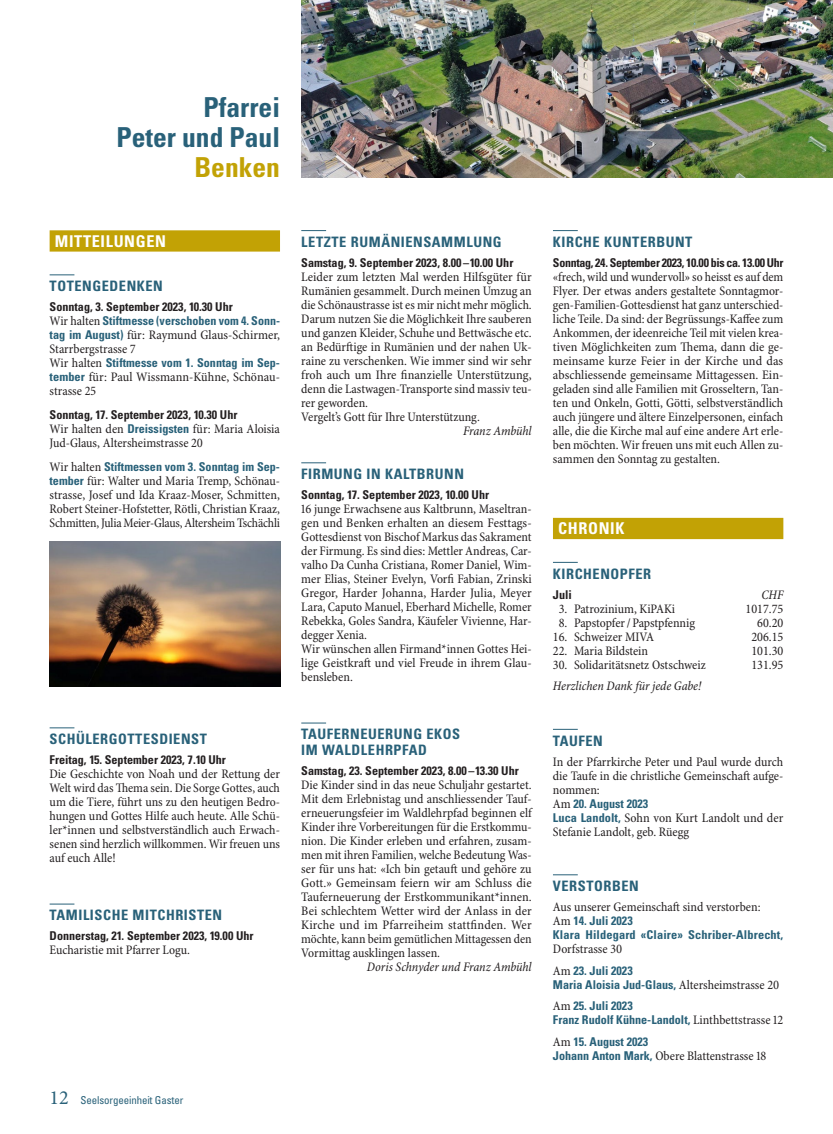
<style>
.page{position:relative;width:833px;height:1134px;background:#fff}
.page>*{position:absolute;margin:0;border:0;box-sizing:border-box;transform-origin:0 0}
.t1{font:700 condensed 27.5px/30px "Univers LT Std";color:#296179;text-align:right}
.t2{font:700 condensed 27.5px "Univers LT Std";color:#c2a205}
.t3{font:700 condensed 16.25px "Univers LT Std";letter-spacing:.04em;color:#fff}
.t4{font:700 condensed 14.38px/16px "Univers LT Std";letter-spacing:.04em;color:#296179}
.t5{font:condensed 13.12px/14px "Minion Pro";color:#231f20}
.t6{font:italic condensed 13.12px "Minion Pro";letter-spacing:-.005em;color:#231f20}
.t7{font:700 condensed 12.12px/14px "Univers LT Std";color:#231f20}
.t8{font:700 condensed 12.12px/14px "Univers LT Std";color:#296179}
.t9{font:700 condensed 12.12px "Univers LT Std";letter-spacing:-.025em;color:#231f20}
.t10{font:condensed 10.88px "Univers LT Std";letter-spacing:-.01em;color:#296179}
.s1{font-family:"Minion Pro";font-weight:400;font-size:13.12px}
.s2{color:#296179}
.s3{font-family:"Univers LT Std";font-weight:700;font-size:12.12px;color:#296179}
.s4{font-family:"Minion Pro";font-weight:400;font-size:13.12px;color:#231f20}
.s5{font-family:"Minion Pro";font-stretch:normal;font-size:20px}
</style>
<div class="page">
<img style="left:301px;top:0;width:532px;height:177px">
<div style="left:50px;top:230px;width:230px;height:22px;background:#c2a205"></div>
<svg style="left:50px;top:275px;width:24px;height:1px"></svg>
<svg style="left:50px;top:728px;width:24px;height:1px"></svg>
<svg style="left:50px;top:904px;width:24px;height:1px"></svg>
<img style="left:50px;top:541px;width:230px;height:145px">
<svg style="left:301px;top:230px;width:25px;height:1px"></svg>
<svg style="left:301px;top:463px;width:25px;height:1px"></svg>
<svg style="left:301px;top:723px;width:25px;height:1px"></svg>
<svg style="left:553px;top:230px;width:25px;height:1px"></svg>
<div style="left:553px;top:518px;width:230px;height:21px;background:#c2a205"></div>
<svg style="left:553px;top:562px;width:25px;height:1px"></svg>
<svg style="left:553px;top:729px;width:25px;height:1px"></svg>
<svg style="left:553px;top:874px;width:25px;height:1px"></svg>
<h1 class="t1" style="left:116px;top:92px;width:165px">Pfarrei<br>Peter und Paul</h1>
<h1 class="t2" style="left:194px;top:151px;width:87px">Benken</h1>
<p class="t3" style="left:55px;top:231px;width:112px">MITTEILUNGEN</p>
<p class="t4" style="left:50px;top:278px;width:115px">TOTENGEDENKEN</p>
<p class="t7" style="left:50px;top:300px;width:232px">Sonntag, 3. September 2023, 10.30 Uhr<br><span class="s1">Wir halten</span> <span class="s2">Stiftmesse (verschoben vom 4. Sonn-</span></p>
<p class="t5" style="left:50px;top:328px;width:232px"><span class="s3">tag im August)</span> für: Raymund Glaus-Schirmer,<br>Starrbergstrasse 7</p>
<p class="t8" style="left:50px;top:356px;width:232px"><span class="s4">Wir halten</span> Stiftmesse vom 1. Sonntag im Sep-</p>
<p class="t5" style="left:50px;top:370px;width:232px"><span class="s3">tember</span> für: Paul Wissmann-Kühne, Schönau&shy;strasse 25</p>
<p class="t7" style="left:50px;top:408px;width:189px">Sonntag, 17. September 2023, 10.30 Uhr</p>
<p class="t5" style="left:50px;top:422px;width:232px">Wir halten den <span class="s3">Dreissigsten</span> für: Maria Aloisia<br>Jud-Glaus, Altersheimstrasse 20</p>
<p class="t8" style="left:50px;top:460px;width:232px"><span class="s4">Wir halten</span> Stiftmessen vom 3. Sonntag im Sep-</p>
<p class="t5" style="left:50px;top:474px;width:232px;text-align:justify"><span class="s3">tember</span> für: Walter und Maria Tremp, Schönau&shy;strasse, Josef und Ida Kraaz-Moser, Schmitten, Robert Steiner-Hofstetter, Rötli, Christian Kraaz, Schmitten, Julia Meier-Glaus, Altersheim Tschächli</p>
<p class="t4" style="left:50px;top:731px;width:159px">SCHÜLERGOTTESDIENST</p>
<p class="t7" style="left:50px;top:753px;width:178px">Freitag, 15. September 2023, 7.10 Uhr</p>
<p class="t5" style="left:50px;top:767px;width:232px;text-align:justify">Die Geschichte von Noah und der Rettung der Welt wird das Thema sein. Die Sorge Gottes, auch um die Tiere, führt uns zu den heutigen Bedro&shy;hungen und Gottes Hilfe auch heute. Alle Schü&shy;ler*innen und selbstverständlich auch Erwach&shy;senen sind herzlich willkommen. Wir freuen uns auf euch Alle!</p>
<p class="t4" style="left:50px;top:907px;width:174px">TAMILISCHE MITCHRISTEN</p>
<p class="t7" style="left:50px;top:929px;width:205px">Donnerstag, 21. September 2023, 19.00 Uhr</p>
<p class="t5" style="left:50px;top:944px;width:142px">Eucharistie mit Pfarrer Logu.</p>
<p class="t10" style="left:50px;top:1094px;width:135px"><span class="s5">12</span> Seelsorgeeinheit Gaster</p>
<p class="t4" style="left:301px;top:234px;width:202px">LETZTE RUMÄNIENSAMMLUNG</p>
<p class="t7" style="left:301px;top:255px;width:214px">Samstag, 9. September 2023, 8.00–10.00 Uhr</p>
<p class="t5" style="left:301px;top:270px;width:232px">Leider zum letzten Mal werden Hilfsgüter für Rumänien gesammelt. Durch meinen Umzug an die Schönaustrasse ist es mir nicht mehr möglich.<br>Darum nutzen Sie die Möglichkeit Ihre sauberen und ganzen Kleider, Schuhe und Bettwäsche etc. an Bedürftige in Rumänien und der nahen Uk&shy;raine zu verschenken. Wie immer sind wir sehr froh auch um Ihre finanzielle Unterstützung, denn die Lastwagen-Transporte sind massiv teu&shy;rer geworden.<br>Vergelt’s Gott für Ihre Unterstützung.</p>
<p class="t6" style="left:463px;top:423px;width:70px">Franz Ambühl</p>
<p class="t4" style="left:301px;top:466px;width:164px">FIRMUNG IN KALTBRUNN</p>
<p class="t7" style="left:301px;top:488px;width:189px">Sonntag, 17. September 2023, 10.00 Uhr</p>
<p class="t5" style="left:301px;top:502px;width:232px">16 junge Erwachsene aus Kaltbrunn, Maseltran&shy;gen und Benken erhalten an diesem Festtags-Gottesdienst von Bischof Markus das Sakrament der Firmung. Es sind dies: Mettler Andreas, Car&shy;valho Da Cunha Cristiana, Romer Daniel, Wim&shy;mer Elias, Steiner Evelyn, Vorfi Fabian, Zrinski Gregor, Harder Johanna, Harder Julia, Meyer Lara, Caputo Manuel, Eberhard Michelle, Romer Rebekka, Goles Sandra, Käufeler Vivienne, Har&shy;degger Xenia.<br>Wir wünschen allen Firmand*innen Gottes Hei&shy;lige Geistkraft und viel Freude in ihrem Glau&shy;bensleben.</p>
<p class="t4" style="left:301px;top:726px;width:160px">TAUFERNEUERUNG EKOS<br>IM WALDLEHRPFAD</p>
<p class="t7" style="left:301px;top:764px;width:219px">Samstag, 23. September 2023, 8.00–13.30 Uhr</p>
<p class="t5" style="left:301px;top:779px;width:232px;text-align:justify">Die Kinder sind in das neue Schuljahr gestartet.<br>Mit dem Erlebnistag und anschliessender Tauf&shy;erneuerungsfeier im Waldlehrpfad beginnen elf Kinder ihre Vorbereitungen für die Erstkommu&shy;nion. Die Kinder erleben und erfahren, zusam&shy;men mit ihren Familien, welche Bedeutung Was&shy;ser für uns hat: «Ich bin getauft und gehöre zu Gott.» Gemeinsam feiern wir am Schluss die Tauferneuerung der Erstkommunikant*innen.<br>Bei schlechtem Wetter wird der Anlass in der Kirche und im Pfarreiheim stattfinden. Wer möchte, kann beim gemütlichen Mittagessen den Vormittag ausklingen lassen.</p>
<p class="t6" style="left:367px;top:959px;width:166px">Doris Schnyder und Franz Ambühl</p>
<p class="t4" style="left:553px;top:234px;width:141px">KIRCHE KUNTERBUNT</p>
<p class="t9" style="left:553px;top:255px;width:232px">Sonntag, 24. September 2023, 10.00 bis ca. 13.00 Uhr</p>
<p class="t5" style="left:553px;top:270px;width:232px;text-align:justify">«frech, wild und wundervoll» so heisst es auf dem Flyer. Der etwas anders gestaltete Sonntagmor&shy;gen-Familien-Gottesdienst hat ganz unterschied&shy;liche Teile. Da sind: der Begrüssungs-Kaffee zum Ankommen, der ideenreiche Teil mit vielen krea&shy;tiven Möglichkeiten zum Thema, dann die ge&shy;meinsame kurze Feier in der Kirche und das abschliessende gemeinsame Mittagessen. Ein&shy;geladen sind alle Familien mit Grosseltern, Tan&shy;ten und Onkeln, Gotti, Götti, selbstverständlich auch jüngere und ältere Einzelpersonen, einfach alle, die die Kirche mal auf eine andere Art erle&shy;ben möchten. Wir freuen uns mit euch Allen zu&shy;sammen den Sonntag zu gestalten.</p>
<p class="t3" style="left:558px;top:518px;width:68px">CHRONIK</p>
<p class="t4" style="left:553px;top:565px;width:100px">KIRCHENOPFER</p>
<p class="t7" style="left:553px;top:587px;width:20px">Juli</p>
<p class="t6" style="left:761px;top:586px;width:23px">CHF</p>
<p class="t5" style="left:559px;top:602px;width:118px">3. Patrozinium, KiPAKi</p>
<p class="t5" style="left:745px;top:602px;width:39px">1017.75</p>
<p class="t5" style="left:559px;top:616px;width:138px">8. Papstopfer/Papstpfennig</p>
<p class="t5" style="left:757px;top:616px;width:28px">60.20</p>
<p class="t5" style="left:553px;top:630px;width:103px">16. Schweizer MIVA</p>
<p class="t5" style="left:751px;top:630px;width:33px">206.15</p>
<p class="t5" style="left:553px;top:644px;width:97px">22. Maria Bildstein</p>
<p class="t5" style="left:751px;top:644px;width:33px">101.30</p>
<p class="t5" style="left:553px;top:658px;width:154px">30. Solidaritätsnetz Ostschweiz</p>
<p class="t5" style="left:751px;top:658px;width:33px">131.95</p>
<p class="t6" style="left:553px;top:678px;width:150px">Herzlichen Dank für jede Gabe!</p>
<p class="t4" style="left:553px;top:732px;width:51px">TAUFEN</p>
<p class="t5" style="left:553px;top:755px;width:232px;text-align:justify">In der Pfarrkirche Peter und Paul wurde durch die Taufe in die christliche Gemeinschaft aufge&shy;nommen:</p>
<p class="t8" style="left:553px;top:796px;width:97px"><span class="s4">Am</span> 20. August 2023</p>
<p class="t5" style="left:553px;top:811px;width:232px"><span class="s3">Luca Landolt,</span> Sohn von Kurt Landolt und der<br>Stefanie Landolt, geb. Rüegg</p>
<p class="t4" style="left:553px;top:878px;width:87px">VERSTORBEN</p>
<p class="t5" style="left:553px;top:900px;width:209px">Aus unserer Gemeinschaft sind verstorben:</p>
<p class="t8" style="left:553px;top:914px;width:232px"><span class="s4">Am</span> 14. Juli 2023<br>Klara Hildegard «Claire» Schriber-Albrecht,</p>
<p class="t5" style="left:553px;top:942px;width:71px">Dorfstrasse 30</p>
<p class="t8" style="left:553px;top:963px;width:228px"><span class="s4">Am</span> 23. Juli 2023<br>Maria Aloisia Jud-Glaus, <span class="s4">Altersheimstrasse 20</span></p>
<p class="t8" style="left:553px;top:999px;width:232px"><span class="s4">Am</span> 25. Juli 2023<br>Franz Rudolf Kühne-Landolt, <span class="s4">Linthbettstrasse 12</span></p>
<p class="t8" style="left:553px;top:1034px;width:97px"><span class="s4">Am</span> 15. August 2023</p>
<p class="t5" style="left:553px;top:1049px;width:215px"><span class="s3">Johann Anton Mark,</span> Obere Blattenstrasse 18</p>
</div>
